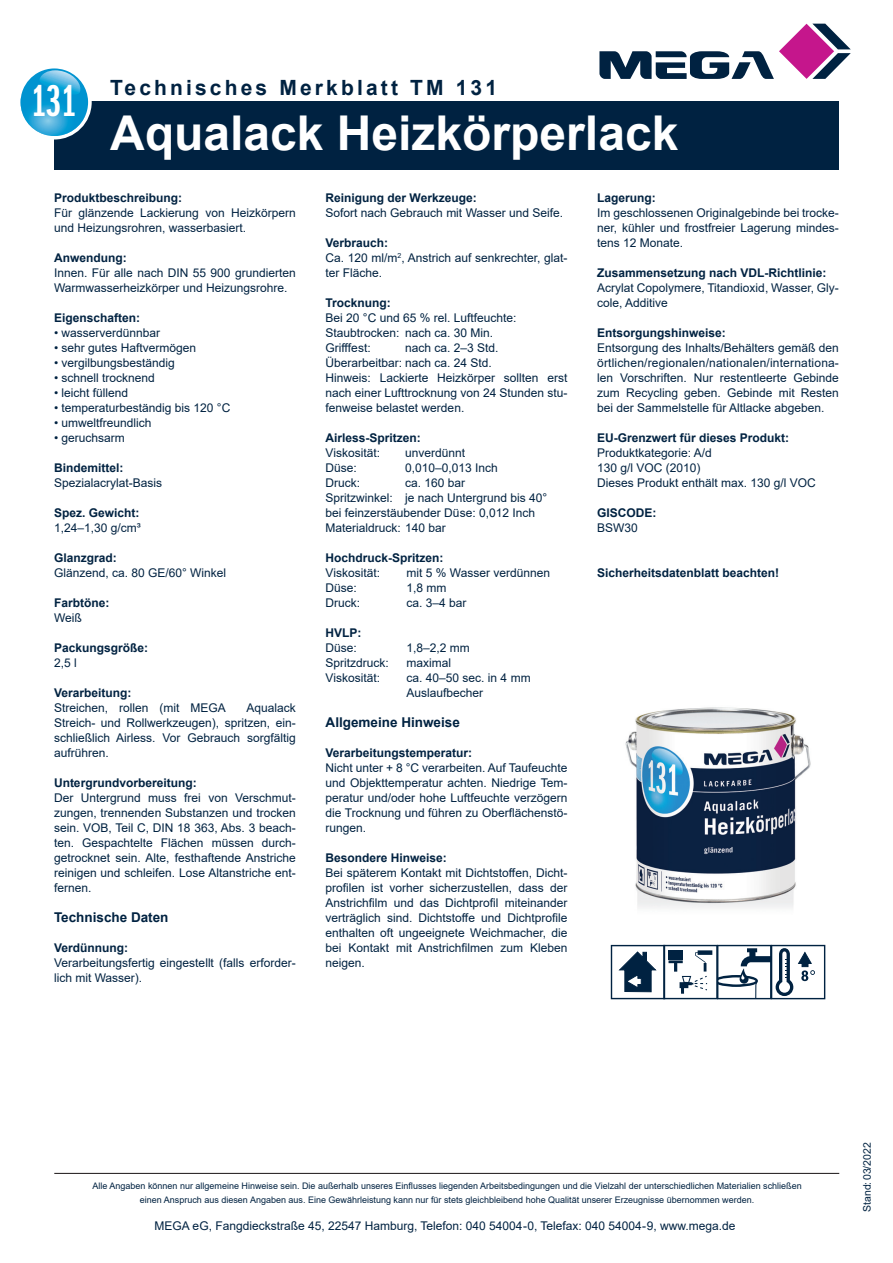
<style>
.page{position:relative;width:893px;height:1263px;background:#fff}
.page>*{position:absolute;margin:0;border:0;box-sizing:border-box;transform-origin:0 0}
.t1{font:700 48px "Arial";color:#fff}
.t2{font:46.2px "ITC Franklin Gothic Std Dm X Cp";color:#fff}
.t3{font:700 21px "Arial";letter-spacing:.15em;color:#002241}
.t4{font:700 13.5px "Arial";color:#002241}
.t5{font:12px/15px "Arial";color:#002241;text-align:justify}
.t6{font:700 12px "Arial";color:#002241}
.t7{font:10.5px "Arial";color:#002241}
.t8{font:9px/13.5px "Arial";color:#002241;text-align:center}
</style>
<div class="page">
<div style="left:54px;top:101px;width:785px;height:68px;background:#002241"></div>
<svg style="left:17px;top:65px;width:75px;height:75px"></svg>
<svg style="left:21px;top:68px;width:65px;height:68px"></svg>
<svg style="left:599px;top:24px;width:252px;height:55px"></svg>
<hr style="left:54px;top:1173px;width:785px;height:1px;background:#231f20">
<svg style="left:611px;top:945px;width:214px;height:54px"></svg>
<img style="left:625px;top:707px;width:186px;height:201px">
<h2 class="t2" style="left:32px;top:75px;width:46px">131</h2>
<p class="t3" style="left:110px;top:73px;width:388px">Technisches Merkblatt TM 131</p>
<p class="t1" style="left:110px;top:99px;width:570px">Aqualack Heizkörperlack</p>
<p class="t6" style="left:54px;top:189px;width:130px">Produktbeschreibung:</p>
<p class="t5" style="left:54px;top:205px;width:243px">Für glänzende Lackierung von Heizkörpern und Heizungsrohren, wasserbasiert.</p>
<p class="t6" style="left:54px;top:249px;width:74px">Anwendung:</p>
<p class="t5" style="left:54px;top:265px;width:243px">Innen. Für alle nach DIN 55 900 grundierten<br>Warmwasserheizkörper und Heizungsrohre.</p>
<p class="t6" style="left:54px;top:309px;width:88px">Eigenschaften:</p>
<p class="t5" style="left:54px;top:325px;width:108px">• wasserverdünnbar</p>
<p class="t5" style="left:54px;top:340px;width:144px">• sehr gutes Haftvermögen</p>
<p class="t5" style="left:54px;top:355px;width:122px">• vergilbungsbeständig</p>
<p class="t5" style="left:54px;top:370px;width:102px">• schnell trocknend</p>
<p class="t5" style="left:54px;top:385px;width:76px">• leicht füllend</p>
<p class="t5" style="left:54px;top:400px;width:178px">• temperaturbeständig bis 120 °C</p>
<p class="t5" style="left:54px;top:415px;width:99px">• umweltfreundlich</p>
<p class="t5" style="left:54px;top:430px;width:72px">• geruchsarm</p>
<p class="t6" style="left:54px;top:459px;width:71px">Bindemittel:</p>
<p class="t5" style="left:54px;top:475px;width:110px">Spezialacrylat-Basis</p>
<p class="t6" style="left:54px;top:504px;width:87px">Spez. Gewicht:</p>
<p class="t5" style="left:54px;top:520px;width:88px">1,24–1,30 g/cm³</p>
<p class="t6" style="left:54px;top:549px;width:64px">Glanzgrad:</p>
<p class="t5" style="left:54px;top:565px;width:174px">Glänzend, ca. 80 GE/60° Winkel</p>
<p class="t6" style="left:54px;top:594px;width:57px">Farbtöne:</p>
<p class="t5" style="left:54px;top:610px;width:29px">Weiß</p>
<p class="t6" style="left:54px;top:639px;width:96px">Packungsgröße:</p>
<p class="t5" style="left:54px;top:655px;width:24px">2,5 l</p>
<p class="t6" style="left:54px;top:684px;width:79px">Verarbeitung:</p>
<p class="t5" style="left:54px;top:700px;width:173px">Streichen, rollen (mit MEGA</p>
<p class="t5" style="left:54px;top:700px;width:243px;text-indent:192px">Aqualack Streich- und Rollwerkzeugen), spritzen, ein&shy;schließlich Airless. Vor Gebrauch sorgfältig aufrühren.</p>
<p class="t6" style="left:54px;top:774px;width:144px">Untergrundvorbereitung:</p>
<p class="t5" style="left:54px;top:790px;width:243px">Der Untergrund muss frei von Verschmut&shy;zungen, trennenden Substanzen und trocken sein. VOB, Teil C, DIN 18 363, Abs. 3 beach&shy;ten. Gespachtelte Flächen müssen durch&shy;getrocknet sein. Alte, festhaftende Anstriche reinigen und schleifen. Lose Altanstriche ent&shy;fernen.</p>
<p class="t4" style="left:54px;top:908px;width:116px">Technische Daten</p>
<p class="t6" style="left:54px;top:939px;width:76px">Verdünnung:</p>
<p class="t5" style="left:54px;top:955px;width:243px">Verarbeitungsfertig eingestellt (falls erforder&shy;lich mit Wasser).</p>
<p class="t6" style="left:326px;top:189px;width:153px">Reinigung der Werkzeuge:</p>
<p class="t5" style="left:326px;top:205px;width:239px">Sofort nach Gebrauch mit Wasser und Seife.</p>
<p class="t6" style="left:326px;top:234px;width:64px">Verbrauch:</p>
<p class="t5" style="left:326px;top:250px;width:243px">Ca. 120 ml/m<sup>2</sup>, Anstrich auf senkrechter, glat&shy;ter Fläche.</p>
<p class="t6" style="left:326px;top:294px;width:67px">Trocknung:</p>
<p class="t5" style="left:326px;top:310px;width:192px">Bei 20 °C und 65 % rel. Luftfeuchte:</p>
<p class="t5" style="left:326px;top:325px;width:169px">Staubtrocken: nach ca. 30 Min.</p>
<p class="t5" style="left:326px;top:340px;width:47px">Grifffest:</p>
<p class="t5" style="left:405px;top:340px;width:95px">nach ca. 2–3 Std.</p>
<p class="t5" style="left:326px;top:355px;width:168px">Überarbeitbar: nach ca. 24 Std.</p>
<p class="t5" style="left:326px;top:370px;width:243px">Hinweis: Lackierte Heizkörper sollten erst nach einer Lufttrocknung von 24 Stunden stu&shy;fenweise belastet werden.</p>
<p class="t6" style="left:326px;top:429px;width:97px">Airless-Spritzen:</p>
<p class="t5" style="left:326px;top:445px;width:56px">Viskosität:</p>
<p class="t5" style="left:405px;top:445px;width:62px">unverdünnt</p>
<p class="t5" style="left:326px;top:460px;width:33px">Düse:</p>
<p class="t5" style="left:405px;top:460px;width:94px">0,010–0,013 Inch</p>
<p class="t5" style="left:326px;top:475px;width:36px">Druck:</p>
<p class="t5" style="left:405px;top:475px;width:62px">ca. 160 bar</p>
<p class="t5" style="left:326px;top:490px;width:223px">Spritzwinkel: je nach Untergrund bis 40°</p>
<p class="t5" style="left:326px;top:505px;width:211px">bei feinzerstäubender Düse: 0,012 Inch</p>
<p class="t5" style="left:326px;top:520px;width:122px">Materialdruck: 140 bar</p>
<p class="t6" style="left:326px;top:549px;width:120px">Hochdruck-Spritzen:</p>
<p class="t5" style="left:326px;top:565px;width:56px">Viskosität:</p>
<p class="t5" style="left:407px;top:565px;width:145px">mit 5 % Wasser verdünnen</p>
<p class="t5" style="left:326px;top:580px;width:33px">Düse:</p>
<p class="t5" style="left:407px;top:580px;width:42px">1,8 mm</p>
<p class="t5" style="left:326px;top:595px;width:36px">Druck:</p>
<p class="t5" style="left:407px;top:595px;width:62px">ca. 3–4 bar</p>
<p class="t6" style="left:326px;top:624px;width:37px">HVLP:</p>
<p class="t5" style="left:326px;top:640px;width:33px">Düse:</p>
<p class="t5" style="left:407px;top:640px;width:65px">1,8–2,2 mm</p>
<p class="t5" style="left:326px;top:655px;width:65px">Spritzdruck:</p>
<p class="t5" style="left:407px;top:655px;width:46px">maximal</p>
<p class="t5" style="left:326px;top:670px;width:56px">Viskosität:</p>
<p class="t5" style="left:407px;top:670px;width:126px">ca. 40–50 sec. in 4 mm</p>
<p class="t5" style="left:407px;top:685px;width:78px">Auslaufbecher</p>
<p class="t4" style="left:326px;top:713px;width:136px">Allgemeine Hinweise</p>
<p class="t6" style="left:326px;top:744px;width:148px">Verarbeitungstemperatur:</p>
<p class="t5" style="left:326px;top:760px;width:243px">Nicht unter + 8 °C verarbeiten. Auf Taufeuchte und Objekttemperatur achten. Niedrige Tem&shy;peratur und/oder hohe Luftfeuchte verzögern die Trocknung und führen zu Oberflächenstö&shy;rungen.</p>
<p class="t6" style="left:326px;top:849px;width:123px">Besondere Hinweise:</p>
<p class="t5" style="left:326px;top:865px;width:243px">Bei späterem Kontakt mit Dichtstoffen, Dicht&shy;profilen ist vorher sicherzustellen, dass der Anstrichfilm und das Dichtprofil miteinander verträglich sind. Dichtstoffe und Dichtprofile enthalten oft ungeeignete Weichmacher, die bei Kontakt mit Anstrichfilmen zum Kleben neigen.</p>
<p class="t6" style="left:597px;top:189px;width:60px">Lagerung:</p>
<p class="t5" style="left:597px;top:205px;width:243px">Im geschlossenen Originalgebinde bei trocke&shy;ner, kühler und frostfreier Lagerung mindes&shy;tens 12 Monate.</p>
<p class="t6" style="left:597px;top:264px;width:231px">Zusammensetzung nach VDL-Richtlinie:</p>
<p class="t5" style="left:597px;top:280px;width:243px">Acrylat Copolymere, Titandioxid, Wasser, Gly&shy;cole, Additive</p>
<p class="t6" style="left:597px;top:324px;width:130px">Entsorgungshinweise:</p>
<p class="t5" style="left:597px;top:340px;width:243px">Entsorgung des Inhalts/Behälters gemäß den örtlichen/regionalen/nationalen/internationa&shy;len Vorschriften. Nur restentleerte Gebinde zum Recycling geben. Gebinde mit Resten bei der Sammelstelle für Altlacke abgeben.</p>
<p class="t6" style="left:597px;top:429px;width:194px">EU-Grenzwert für dieses Produkt:</p>
<p class="t5" style="left:597px;top:445px;width:116px">Produktkategorie: A/d</p>
<p class="t5" style="left:597px;top:460px;width:105px">130 g/l VOC (2010)</p>
<p class="t5" style="left:597px;top:475px;width:220px">Dieses Produkt enthält max. 130 g/l VOC</p>
<p class="t6" style="left:597px;top:504px;width:61px">GISCODE:</p>
<p class="t5" style="left:597px;top:520px;width:42px">BSW30</p>
<p class="t6" style="left:597px;top:564px;width:184px">Sicherheitsdatenblatt beachten!</p>
<p class="t8" style="left:92px;top:1179px;width:711px">Alle Angaben können nur allgemeine Hinweise sein. Die außerhalb unseres Einflusses liegenden Arbeitsbedingungen und die Vielzahl der unterschiedlichen Materialien schließen einen Anspruch aus diesen Angaben aus. Eine Gewährleistung kann nur für stets gleichbleibend hohe Qualität unserer Erzeugnisse übernommen werden.</p>
<p class="t5" style="left:155px;top:1218px;width:582px">MEGA eG, Fangdieckstraße 45, 22547 Hamburg, Telefon: 040 54004-0, Telefax: 040 54004-9, www.mega.de</p>
<p class="t7" style="left:860px;top:1212px;width:71px;rotate:-90deg">Stand:03/2022</p>
</div>
